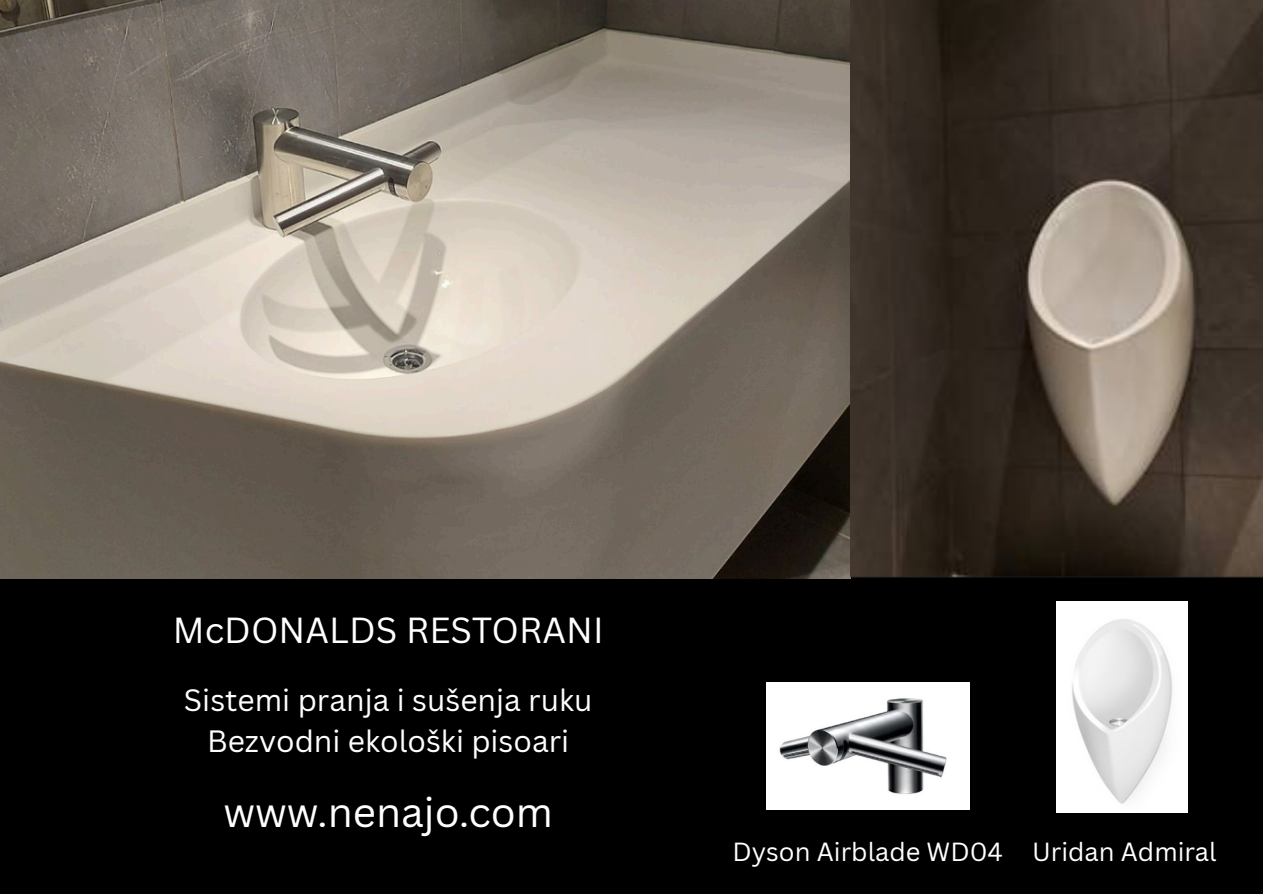
<style>
.page{position:relative;width:1263px;height:894px;background:#fff}
.page>*{position:absolute;margin:0;border:0;box-sizing:border-box;transform-origin:0 0}
.t1{font:40.5px "Canva Sans";color:#fff}
.t2{font:35.25px "Canva Sans";color:#fff}
.t3{font:30px/41.7px "Canva Sans";color:#fff;text-align:center}
.t4{font:25.5px "Canva Sans";color:#fff}
</style>
<div class="page">
<div style="left:0;top:0;width:1263px;height:893px;background:#000"></div>
<img style="left:0;top:0;width:1263px;height:578px">
<img style="left:766px;top:682px;width:204px;height:127px">
<img style="left:1056px;top:601px;width:132px;height:211px">
<p class="t2" style="left:173px;top:604px;width:432px">McDONALDS RESTORANI</p>
<p class="t3" style="left:184px;top:678px;width:410px">Sistemi pranja i sušenja ruku<br>Bezvodni ekološki pisoari</p>
<h2 class="t1" style="left:223px;top:783px;width:331px">www.nenajo.com</h2>
<h3 class="t4" style="left:732px;top:833px;width:272px">Dyson Airblade WD04</h3>
<h1 class="t4" style="left:1032px;top:833px;width:186px">Uridan Admiral</h1>
</div>
